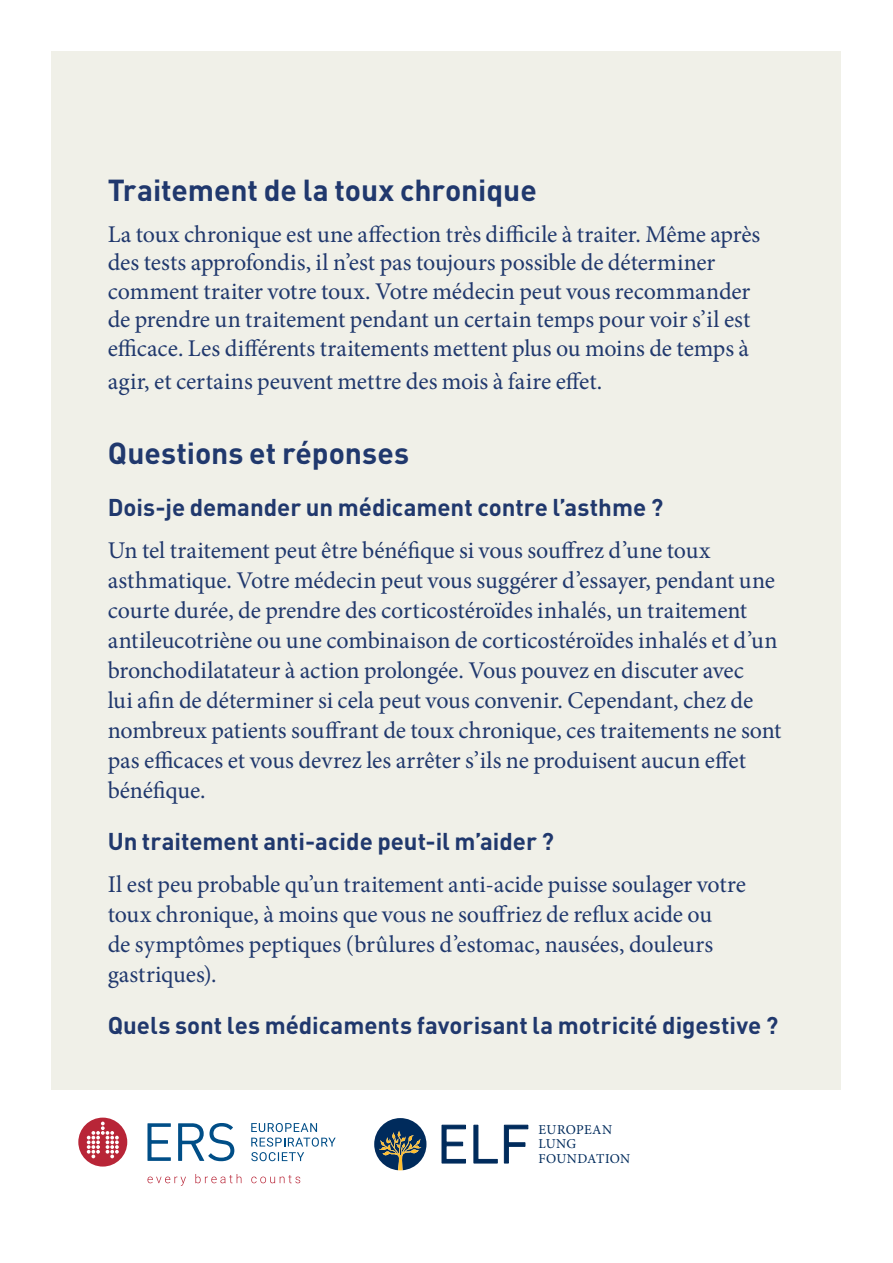
<style>
.page{position:relative;width:893px;height:1263px;background:#fff}
.page>*{position:absolute;margin:0;border:0;box-sizing:border-box;transform-origin:0 0}
.t1{font:700 30px "DIN Pro";letter-spacing:-.005em;color:#20386d}
.t2{font:24px/30px "Minion Pro";letter-spacing:-.005em;color:#20386d}
.t3{font:700 24px "DIN Pro";color:#20386d}
.t4{font:13.5px/14.7px "Minion Pro";letter-spacing:.025em;color:#002b5c}
</style>
<div class="page">
<div style="left:52px;top:52px;width:789px;height:1038px;background:#f0f0e8"></div>
<div style="left:78px;top:1117px;width:49px;height:49px;background:#b82537;border-radius:24px"></div>
<svg style="left:87px;top:1121px;width:32px;height:37px"></svg>
<svg style="left:147px;top:1123px;width:24px;height:38px"></svg>
<svg style="left:178px;top:1123px;width:56px;height:38px"></svg>
<svg style="left:147px;top:1176px;width:39px;height:10px"></svg>
<svg style="left:195px;top:1174px;width:46px;height:9px"></svg>
<svg style="left:251px;top:1175px;width:49px;height:8px"></svg>
<svg style="left:251px;top:1123px;width:85px;height:39px"></svg>
<svg style="left:441px;top:1124px;width:25px;height:40px"></svg>
<svg style="left:473px;top:1124px;width:25px;height:40px"></svg>
<svg style="left:504px;top:1124px;width:24px;height:40px"></svg>
<svg style="left:374px;top:1118px;width:52px;height:52px"></svg>
<p class="t1" style="left:108px;top:165px;width:430px">Traitement de la toux chronique</p>
<p class="t2" style="left:108px;top:220px;width:654px;line-height:28.5px">La toux chronique est une affection très difficile à traiter. Même après des tests approfondis, il n’est pas toujours possible de déterminer comment traiter votre toux. Votre médecin peut vous recommander de prendre un traitement pendant un certain temps pour voir s’il est efficace. Les différents traitements mettent plus ou moins de temps à</p>
<p class="t2" style="left:108px;top:366px;width:496px">agir, et certains peuvent mettre des mois à faire effet.</p>
<p class="t1" style="left:108px;top:428px;width:303px">Questions et réponses</p>
<p class="t3" style="left:108px;top:487px;width:557px">Dois-je demander un médicament contre l’asthme ?</p>
<p class="t2" style="left:108px;top:536px;width:675px">Un tel traitement peut être bénéfique si vous souffrez d’une toux asthmatique. Votre médecin peut vous suggérer d’essayer, pendant une courte durée, de prendre des corticostéroïdes inhalés, un traitement antileucotriène ou une combinaison de corticostéroïdes inhalés et d’un bronchodilatateur à action prolongée. Vous pouvez en discuter avec<br>lui afin de déterminer si cela peut vous convenir. Cependant, chez de nombreux patients souffrant de toux chronique, ces traitements ne sont pas efficaces et vous devrez les arrêter s’ils ne produisent aucun effet bénéfique.</p>
<p class="t3" style="left:108px;top:821px;width:448px">Un traitement anti-acide peut-il m’aider ?</p>
<p class="t2" style="left:108px;top:870px;width:640px">Il est peu probable qu’un traitement anti-acide puisse soulager votre toux chronique, à moins que vous ne souffriez de reflux acide ou<br>de symptômes peptiques (brûlures d’estomac, nausées, douleurs gastriques).</p>
<p class="t3" style="left:108px;top:1005px;width:672px">Quels sont les médicaments favorisant la motricité digestive ?</p>
<p class="t4" style="left:538px;top:1122px;width:93px">EUROPEAN<br>LUNG<br>FOUNDATION</p>
</div>
